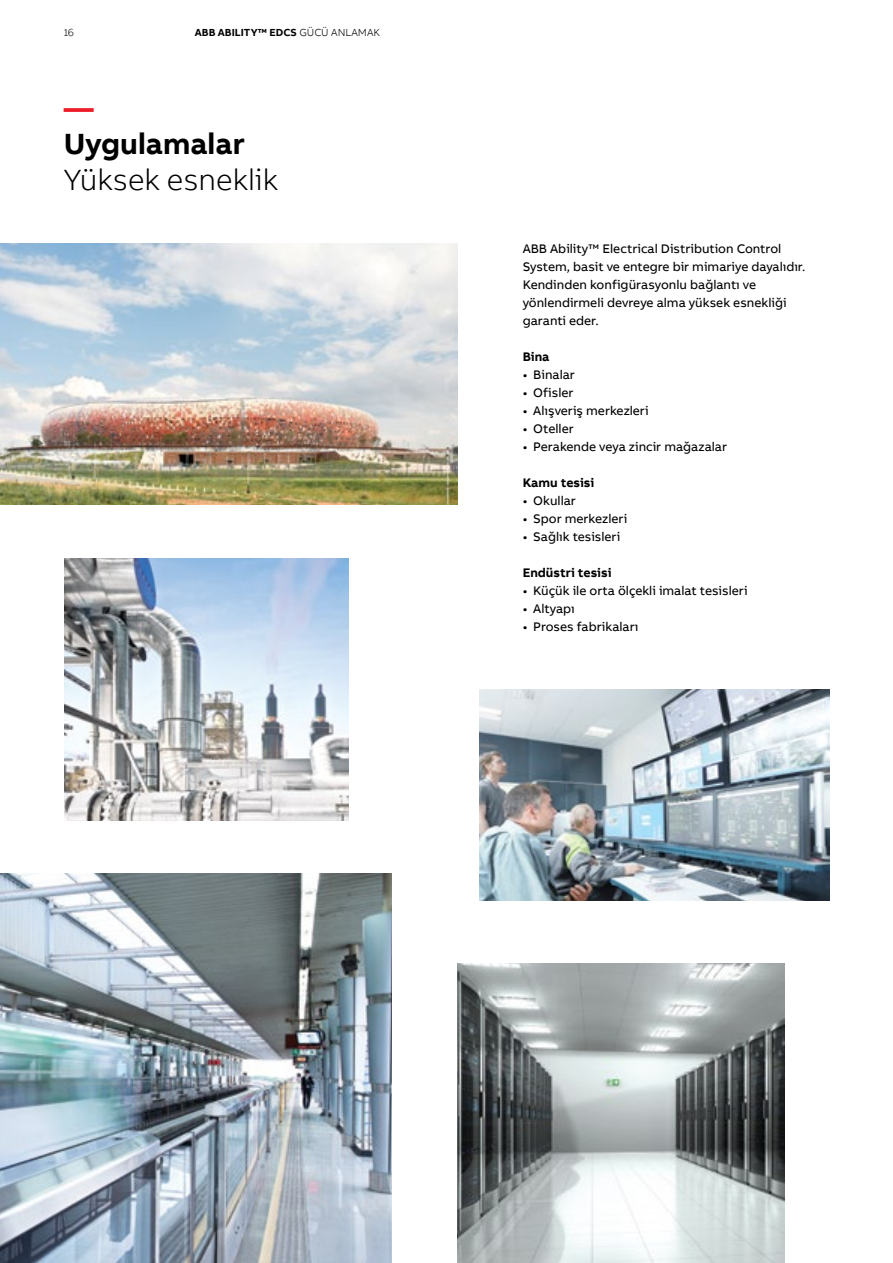
<style>
.page{position:relative;width:893px;height:1263px;background:#fff}
.page>*{position:absolute;margin:0;border:0;box-sizing:border-box;transform-origin:0 0}
.t1{font:300 30px "AB Bvoice";color:#000}
.t2{font:700 30px "AB Bvoice";color:#000}
.t3{font:700 30px "AB Bvoice";color:#ed1c29}
.t4{font:12.75px/18px "AB Bvoice BK";color:#000}
.t5{font:700 12.75px "AB Bvoice";color:#000}
.t6{font:700 10.5px "AB Bvoice";color:#000}
.t7{font:300 10.5px "AB Bvoice";color:#000}
.s1{font-weight:300}
</style>
<div class="page">
<img style="left:0;top:244px;width:457px;height:261px">
<img style="left:0;top:874px;width:392px;height:389px">
<img style="left:457px;top:964px;width:328px;height:299px">
<img style="left:479px;top:690px;width:351px;height:210px">
<img style="left:64px;top:559px;width:284px;height:262px">
<p class="t7" style="left:64px;top:25px;width:12px">16</p>
<p class="t6" style="left:195px;top:25px;width:187px">ABB ABIlIty™ EDCS <span class="s1">gücü anlamak</span></p>
<h1 class="t3" style="left:64px;top:87px;width:31px">—</h1>
<h1 class="t2" style="left:64px;top:123px;width:183px">Uygulamalar</h1>
<h1 class="t1" style="left:64px;top:159px;width:216px">Yüksek esneklik</h1>
<p class="t4" style="left:523px;top:239px;width:284px">ABB Ability™ Electrical Distribution Control System, basit ve entegre bir mimariye dayalıdır. kendinden konfigürasyonlu bağlantı ve yönlendirmeli devreye alma yüksek esnekliği garanti eder.</p>
<p class="t5" style="left:523px;top:348px;width:28px">Bina</p>
<p class="t4" style="left:523px;top:365px;width:54px">• Binalar</p>
<p class="t4" style="left:523px;top:383px;width:52px">• Ofisler</p>
<p class="t4" style="left:523px;top:401px;width:127px">• alışveriş merkezleri</p>
<p class="t4" style="left:523px;top:419px;width:53px">• Oteller</p>
<p class="t4" style="left:523px;top:437px;width:206px">• Perakende veya zincir mağazalar</p>
<p class="t5" style="left:523px;top:474px;width:73px">Kamu tesisi</p>
<p class="t4" style="left:523px;top:491px;width:55px">• Okullar</p>
<p class="t4" style="left:523px;top:509px;width:106px">• Spor merkezleri</p>
<p class="t4" style="left:523px;top:527px;width:99px">• Sağlık tesisleri</p>
<p class="t5" style="left:523px;top:564px;width:90px">Endüstri tesisi</p>
<p class="t4" style="left:523px;top:581px;width:226px">• küçük ile orta ölçekli imalat tesisleri</p>
<p class="t4" style="left:523px;top:599px;width:54px">• altyapı</p>
<p class="t4" style="left:523px;top:617px;width:117px">• Proses fabrikaları</p>
</div>
